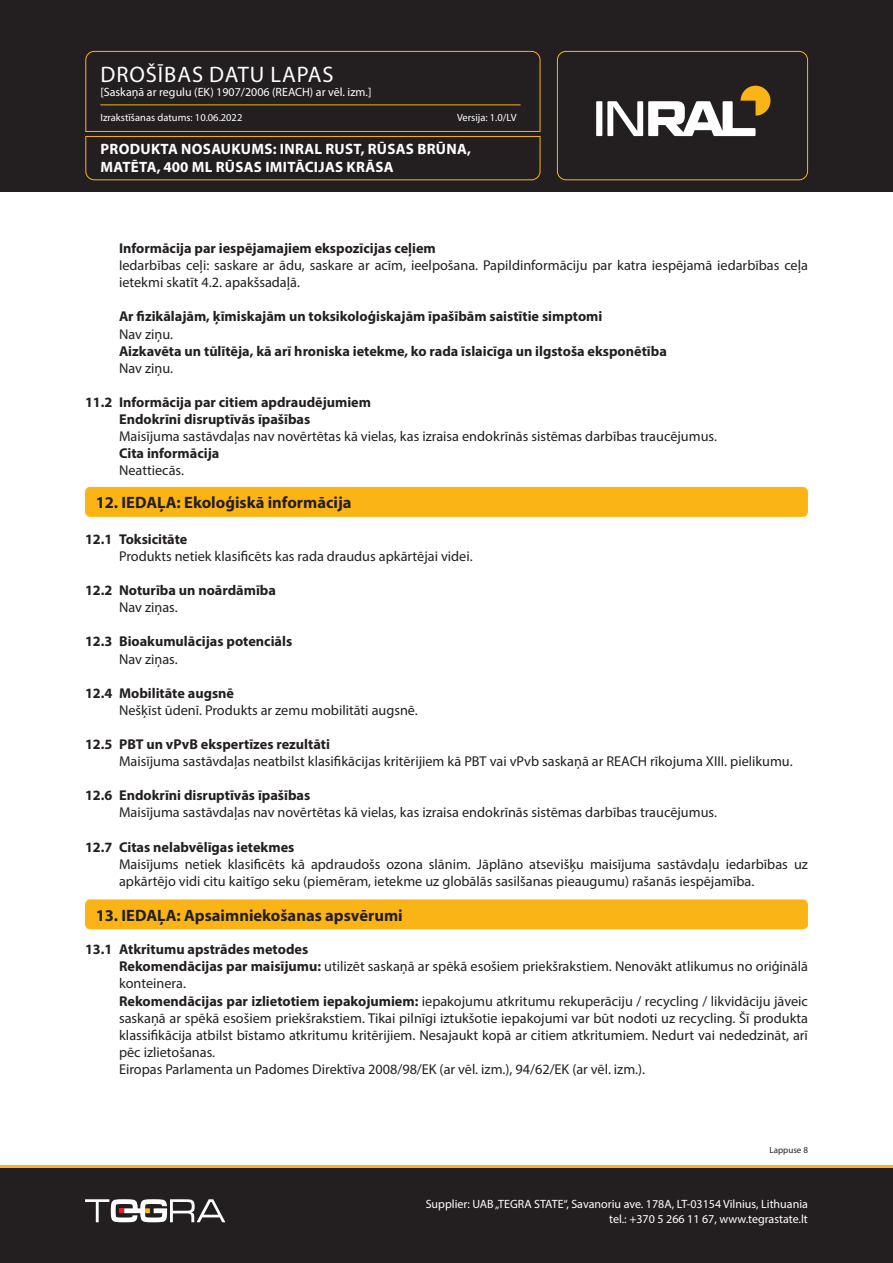
<style>
.page{position:relative;width:893px;height:1263px;background:#fff}
.page>*{position:absolute;margin:0;border:0;box-sizing:border-box;transform-origin:0 0}
.t1{font:22.5px "Myriad Pro";letter-spacing:.04em;color:#fff}
.Skyrius_baltas{font:700 16.5px "Myriad Pro";color:#231f20}
.t2{font:700 15px/18px "Myriad Pro";letter-spacing:.02em;color:#fff}
.Tekstas_paprastas_Bold{font:14.25px/17.1px "Myriad Pro";color:#231f20}
.Tekstas_paprastas_Bold-2{font:700 14.25px "Myriad Pro";color:#231f20}
.t3{font:12px/14.4px "Myriad Pro";color:#fff;text-align:right}
.t4{font:10.5px "Myriad Pro";color:#fff}
.t5{font:9px "Myriad Pro";color:#231f20}
.s1{font-weight:700}
</style>
<div class="page">
<div style="left:0;top:1165px;width:893px;height:98px;background:#231f20"></div>
<div style="left:0;top:0;width:893px;height:191px;background:#231f20"></div>
<svg style="left:85px;top:51px;width:456px;height:130px"></svg>
<div style="left:557px;top:51px;width:251px;height:129px;border:1px solid #fbb416;border-radius:9px"></div>
<hr style="left:100px;top:104px;width:420px;height:1px;background:#fbb416">
<svg style="left:85px;top:1199px;width:140px;height:23px"></svg>
<div style="left:596px;top:101px;width:6px;height:35px;background:#fff"></div>
<svg style="left:607px;top:86px;width:163px;height:50px"></svg>
<hr style="left:0;top:1165px;width:893px;height:2px;background:#fbb416">
<div style="left:85px;top:487px;width:723px;height:30px;background:#fbb416;border-radius:5px"></div>
<div style="left:85px;top:899px;width:723px;height:30px;background:#fbb416;border-radius:5px"></div>
<h1 class="t1" style="left:101px;top:60px;width:234px">DROŠĪBAS DATU LAPAS</h1>
<p class="t3" style="left:100px;top:85px;width:273px">[Saskaņā ar regulu (EK) 1907/2006 (REACH) ar vēl. izm.]</p>
<p class="t4" style="left:100px;top:111px;width:144px">Izrakstīšanas datums: 10.06.2022</p>
<p class="t4" style="left:457px;top:111px;width:61px">Versija: 1.0/LV</p>
<p class="t2" style="left:101px;top:139px;width:372px">PRODUKTA NOSAUKUMS: INRAL RUST, RŪSAS BRŪNA,<br>MATĒTA, 400 ML RŪSAS IMITĀCIJAS KRĀSA</p>
<p class="Tekstas_paprastas_Bold-2" style="left:119px;top:239px;width:318px">Informācija par iespējamajiem ekspozīcijas ceļiem</p>
<p class="Tekstas_paprastas_Bold" style="left:119px;top:257px;width:690px">Iedarbības ceļi: saskare ar ādu, saskare ar acīm, ieelpošana. Papildinformāciju par katra iespējamā iedarbības ceļa ietekmi skatīt 4.2. apakšsadaļā.</p>
<p class="Tekstas_paprastas_Bold-2" style="left:119px;top:307px;width:485px">Ar fizikālajām, ķīmiskajām un toksikoloģiskajām īpašībām saistītie simptomi</p>
<p class="Tekstas_paprastas_Bold" style="left:119px;top:325px;width:56px">Nav ziņu.</p>
<p class="Tekstas_paprastas_Bold-2" style="left:119px;top:342px;width:549px">Aizkavēta un tūlītēja, kā arī hroniska ietekme, ko rada īslaicīga un ilgstoša eksponētība</p>
<p class="Tekstas_paprastas_Bold" style="left:119px;top:359px;width:56px">Nav ziņu.</p>
<p class="Tekstas_paprastas_Bold-2" style="left:85px;top:393px;width:288px">11.2 Informācija par citiem apdraudējumiem</p>
<p class="Tekstas_paprastas_Bold-2" style="left:119px;top:410px;width:193px">Endokrīni disruptīvās īpašības</p>
<p class="Tekstas_paprastas_Bold" style="left:119px;top:428px;width:599px">Maisījuma sastāvdaļas nav novērtētas kā vielas, kas izraisa endokrīnās sistēmas darbības traucējumus.</p>
<p class="Tekstas_paprastas_Bold-2" style="left:119px;top:444px;width:102px">Cita informācija</p>
<p class="Tekstas_paprastas_Bold" style="left:119px;top:462px;width:66px">Neattiecās.</p>
<p class="Skyrius_baltas" style="left:96px;top:492px;width:257px">12. IEDAĻA: Ekoloģiskā informācija</p>
<p class="Tekstas_paprastas_Bold-2" style="left:85px;top:530px;width:104px">12.1 Toksicitāte</p>
<p class="Tekstas_paprastas_Bold" style="left:119px;top:547px;width:355px">Produkts netiek klasificēts kas rada draudus apkārtējai videi.</p>
<p class="Tekstas_paprastas_Bold-2" style="left:85px;top:581px;width:192px">12.2 Noturība un noārdāmība</p>
<p class="Tekstas_paprastas_Bold" style="left:119px;top:599px;width:60px">Nav ziņas.</p>
<p class="Tekstas_paprastas_Bold-2" style="left:85px;top:632px;width:209px">12.3 Bioakumulācijas potenciāls</p>
<p class="Tekstas_paprastas_Bold" style="left:119px;top:650px;width:60px">Nav ziņas.</p>
<p class="Tekstas_paprastas_Bold-2" style="left:85px;top:684px;width:151px">12.4 Mobilitāte augsnē</p>
<p class="Tekstas_paprastas_Bold" style="left:119px;top:701px;width:300px">Nešķīst ūdenī. Produkts ar zemu mobilitāti augsnē.</p>
<p class="Tekstas_paprastas_Bold-2" style="left:85px;top:735px;width:246px">12.5 PBT un vPvB ekspertīzes rezultāti</p>
<p class="Tekstas_paprastas_Bold" style="left:119px;top:752px;width:675px">Maisījuma sastāvdaļas neatbilst klasifikācijas kritērijiem kā PBT vai vPvb saskaņā ar REACH rīkojuma XIII. pielikumu.</p>
<p class="Tekstas_paprastas_Bold-2" style="left:85px;top:786px;width:227px">12.6 Endokrīni disruptīvās īpašības</p>
<p class="Tekstas_paprastas_Bold" style="left:119px;top:804px;width:599px">Maisījuma sastāvdaļas nav novērtētas kā vielas, kas izraisa endokrīnās sistēmas darbības traucējumus.</p>
<p class="Tekstas_paprastas_Bold-2" style="left:85px;top:837px;width:211px">12.7 Citas nelabvēlīgas ietekmes</p>
<p class="Tekstas_paprastas_Bold" style="left:119px;top:855px;width:690px">Maisījums netiek klasificēts kā apdraudošs ozona slānim. Jāplāno atsevišķu maisījuma sastāvdaļu iedarbības uz apkārtējo vidi citu kaitīgo seku (piemēram, ietekme uz globālās sasilšanas pieaugumu) rašanās iespējamība.</p>
<p class="Skyrius_baltas" style="left:96px;top:904px;width:309px">13. IEDAĻA: Apsaimniekošanas apsvērumi</p>
<p class="Tekstas_paprastas_Bold-2" style="left:85px;top:940px;width:225px">13.1 Atkritumu apstrādes metodes</p>
<p class="Tekstas_paprastas_Bold" style="left:119px;top:958px;width:690px"><span class="s1">Rekomendācijas par maisījumu:</span> utilizēt saskaņā ar spēkā esošiem priekšrakstiem. Nenovākt atlikumus no oriģinālā konteinera.</p>
<p class="Tekstas_paprastas_Bold" style="left:119px;top:992px;width:690px;text-align:justify"><span class="s1">Rekomendācijas par izlietotiem iepakojumiem:</span> iepakojumu atkritumu rekuperāciju / recycling / likvidāciju jāveic saskaņā ar spēkā esošiem priekšrakstiem. Tikai pilnīgi iztukšotie iepakojumi var būt nodoti uz recycling. Šī produkta klassifikācija atbilst bīstamo atkritumu kritērijiem. Nesajaukt kopā ar citiem atkritumiem. Nedurt vai nededzināt, arī pēc izlietošanas.</p>
<p class="Tekstas_paprastas_Bold" style="left:119px;top:1060px;width:528px">Eiropas Parlamenta un Padomes Direktīva 2008/98/EK (ar vēl. izm.), 94/62/EK (ar vēl. izm.).</p>
<p class="t5" style="left:769px;top:1144px;width:40px">Lappuse 8</p>
<p class="t3" style="left:426px;top:1197px;width:384px">Supplier: UAB „TEGRA STATE“, Savanoriu ave. 178A, LT-03154 Vilnius, Lithuania tel.: +370 5 266 11 67, www.tegrastate.lt</p>
</div>
